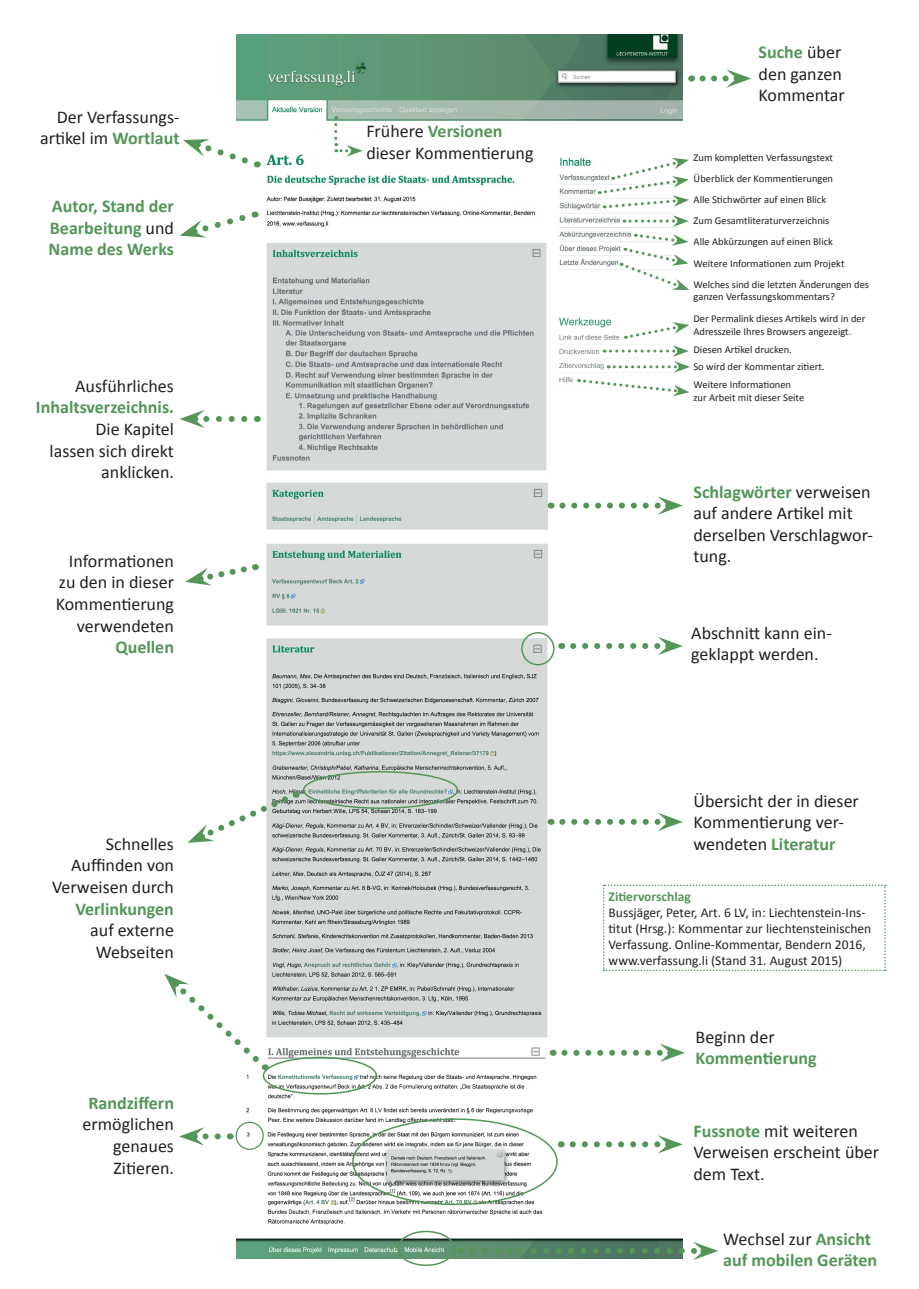
<style>
.page{position:relative;width:919px;height:1289px;background:#fff}
.page>*{position:absolute;margin:0;border:0;box-sizing:border-box;transform-origin:0 0}
.t1{font:18px/21.6px "Calibri";color:#231f20}
.t2{font:700 18px/21.6px "Calibri";color:#539658;text-align:justify}
.t3{font:13.5px/16.2px "Calibri";color:#231f20}
.t4{font:700 13.5px "Calibri";color:#539658}
.t5{font:10.5px/21.1px "Calibri";color:#231f20}
.s1{font-weight:700;color:#539658}
.s2{font-weight:400;color:#231f20}
</style>
<div class="page">
<img style="left:236px;top:34px;width:446px;height:444px">
<img style="left:236px;top:1234px;width:446px;height:23px">
<img style="left:260px;top:475px;width:292px;height:151px">
<img style="left:266px;top:632px;width:289px;height:406px">
<img style="left:236px;top:1047px;width:311px;height:180px">
<div style="left:521px;top:632px;width:33px;height:33px;border:2px solid #539658;border-radius:50%"></div>
<img style="left:243px;top:1126px;width:300px;height:70px">
<div style="left:352px;top:1118px;width:205px;height:87px;border:2px solid #539658;border-radius:50%"></div>
<div style="left:263px;top:1056px;width:114px;height:38px;border:2px solid #539658;border-radius:50%"></div>
<svg style="left:572px;top:1135px;width:110px;height:18px"></svg>
<svg style="left:180px;top:410px;width:64px;height:18px"></svg>
<svg style="left:179px;top:1127px;width:39px;height:18px"></svg>
<div style="left:235px;top:1121px;width:29px;height:28px;border:1px solid #539658;border-radius:50%"></div>
<svg style="left:164px;top:973px;width:102px;height:97px"></svg>
<svg style="left:573px;top:637px;width:109px;height:18px"></svg>
<svg style="left:183px;top:139px;width:75px;height:29px"></svg>
<svg style="left:179px;top:210px;width:76px;height:28px"></svg>
<svg style="left:562px;top:496px;width:120px;height:18px"></svg>
<svg style="left:185px;top:562px;width:71px;height:23px"></svg>
<svg style="left:562px;top:812px;width:120px;height:19px"></svg>
<svg style="left:599px;top:158px;width:90px;height:69px"></svg>
<svg style="left:621px;top:233px;width:68px;height:57px"></svg>
<svg style="left:702px;top:69px;width:49px;height:19px"></svg>
<svg style="left:334px;top:116px;width:28px;height:41px"></svg>
<svg style="left:564px;top:1043px;width:121px;height:18px"></svg>
<div style="left:303px;top:771px;width:155px;height:38px;border:2px solid #539658;border-radius:50%"></div>
<svg style="left:188px;top:791px;width:108px;height:51px"></svg>
<div style="left:397px;top:1230px;width:58px;height:35px;border:2px solid #539658;border-radius:50%"></div>
<svg style="left:472px;top:1241px;width:246px;height:18px;background:#638d73"></svg>
<svg style="left:603px;top:884px;width:282px;height:87px"></svg>
<img style="left:550px;top:310px;width:132px;height:88px">
<svg style="left:625px;top:322px;width:64px;height:17px"></svg>
<svg style="left:578px;top:345px;width:112px;height:51px"></svg>
<p class="t1" style="left:40px;top:106px;width:141px;text-align:right">Der Verfassungs&shy;artikel im <span class="s1">Wortlaut</span></p>
<p class="t2" style="left:49px;top:195px;width:127px">Autor, Stand der Bearbeitung <span class="s2">und </span>Name des Werks</p>
<p class="t1" style="left:75px;top:375px;width:100px">Ausführliches</p>
<p class="t2" style="left:36px;top:396px;width:139px">Inhaltsverzeichnis.</p>
<p class="t1" style="left:50px;top:418px;width:126px;text-align:right">Die Kapitel lassen sich direkt anklicken.</p>
<p class="t1" style="left:56px;top:550px;width:120px;text-align:right">Informationen zu den in dieser<br>Kommentierung verwendeten</p>
<p class="t2" style="left:115px;top:636px;width:60px">Quellen</p>
<p class="t1" style="left:52px;top:833px;width:123px;text-align:right">Schnelles<br>Auffinden von<br>Verweisen durch</p>
<p class="t2" style="left:75px;top:897px;width:100px">Verlinkungen</p>
<p class="t1" style="left:90px;top:919px;width:85px;text-align:center">auf externe<br>Webseiten</p>
<p class="t2" style="left:88px;top:1091px;width:87px">Randziffern</p>
<p class="t1" style="left:113px;top:1113px;width:62px;text-align:justify;text-indent:-31px">ermöglichen genaues Zitieren.</p>
<p class="t1" style="left:366px;top:120px;width:169px">Frühere <span class="s1">Versionen </span>dieser Kommentierung</p>
<p class="t1" style="left:758px;top:41px;width:88px"><span class="s1">Suche</span> über den ganzen<br>Kommentar</p>
<p class="t5" style="left:693px;top:147px;width:177px">Zum kompletten Verfassungstext Überblick der Kommentierungen<br>Alle Stichwörter auf einen Blick<br>Zum Gesamtliteraturverzeichnis<br>Alle Abkürzungen auf einen Blick Weitere Informationen zum Projekt Welches sind die letzten Änderungen des</p>
<p class="t5" style="left:693px;top:286px;width:173px;line-height:21.9px">ganzen Verfassungskommentars?<br>Der Permalink dieses Artikels wird in der</p>
<p class="t5" style="left:693px;top:322px;width:159px;line-height:17.7px">Adresszeile Ihres Browsers angezeigt.<br>Diesen Artikel drucken.<br>So wird der Kommentar zitiert.<br>Weitere Informationen</p>
<p class="t5" style="left:693px;top:386px;width:112px">zur Arbeit mit dieser Seite</p>
<p class="t1" style="left:693px;top:481px;width:181px"><span class="s1">Schlagwörter</span> verweisen auf andere Artikel mit derselben Verschlagwor&shy;tung.</p>
<p class="t1" style="left:691px;top:622px;width:142px">Abschnitt kann ein&shy;geklappt werden.</p>
<p class="t1" style="left:693px;top:789px;width:167px">Übersicht der in dieser<br>Kommentierung ver&shy;wendeten <span class="s1">Literatur</span></p>
<p class="t4" style="left:608px;top:887px;width:84px">Zitiervorschlag</p>
<p class="t3" style="left:608px;top:904px;width:264px">Bussjäger, Peter, Art. 6 LV, in: Liechtenstein-Ins&shy;titut (Hrsg.): Kommentar zur liechtensteinischen Verfassung. Online-Kommentar, Bendern 2016, www.verfassung.li (Stand 31. August 2015)</p>
<p class="t1" style="left:695px;top:1026px;width:81px">Beginn der</p>
<p class="t2" style="left:695px;top:1047px;width:122px">Kommentierung</p>
<p class="t1" style="left:693px;top:1119px;width:187px"><span class="s1">Fussnote</span> mit weiteren<br>Verweisen erscheint über dem Text.</p>
<p class="t2" style="left:723px;top:1227px;width:155px"><span class="s2">Wechsel zur</span> Ansicht auf mobilen Geräten</p>
</div>
